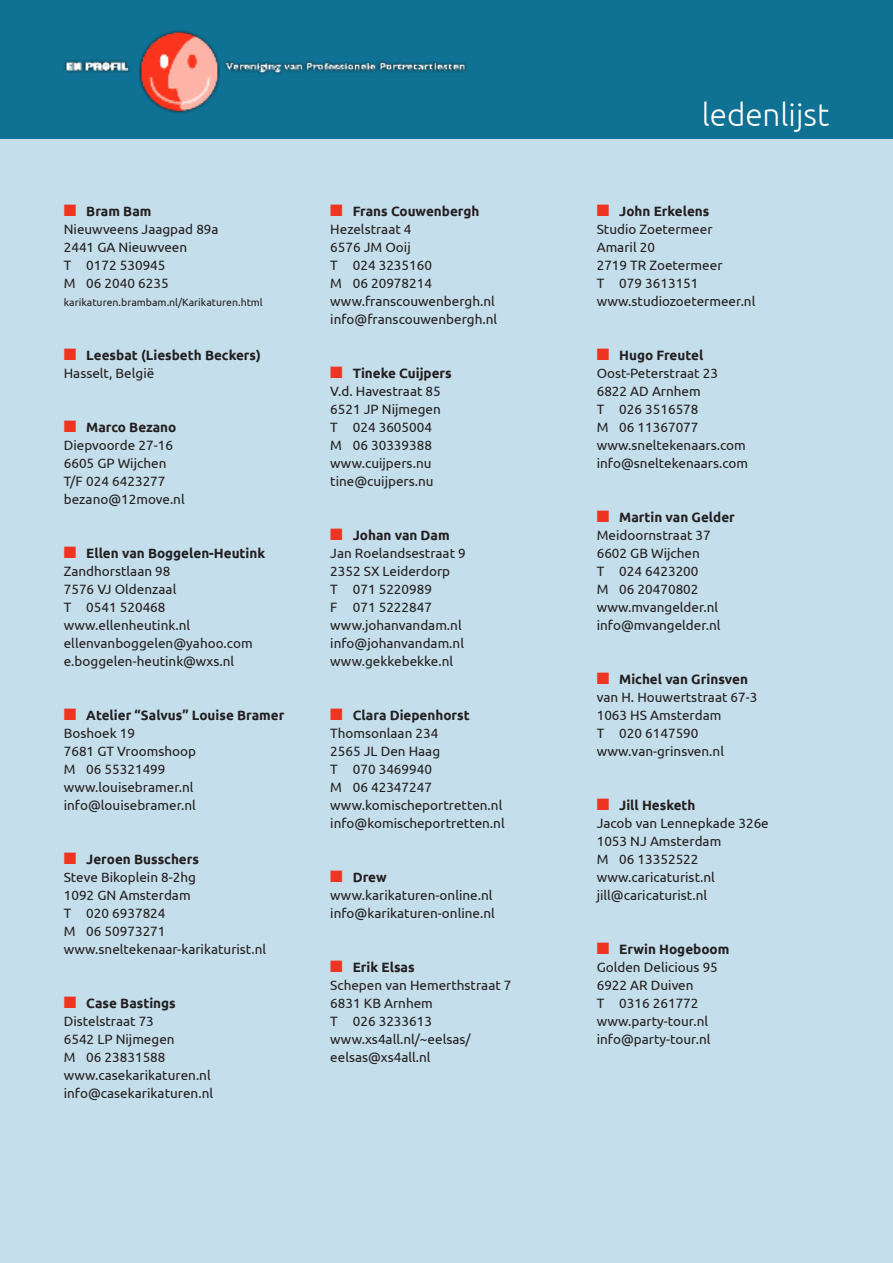
<style>
.page{position:relative;width:893px;height:1263px;background:#c5deeb}
.page>*{position:absolute;margin:0;border:0;box-sizing:border-box;transform-origin:0 0}
.t1{font:300 31.5px "Ubuntu";color:#fff}
.t2{font:13.5px "Ubuntu";color:#231f20}
.t3{font:700 13.5px "Ubuntu";color:#231f20}
.t4{font:10.5px "Ubuntu";color:#231f20}
.s1{color:#ef3522}
</style>
<div class="page">
<div style="left:0;top:0;width:893px;height:138px;background:#0f7193"></div>
<img style="left:64px;top:30px;width:403px;height:83px">
<p class="t3" style="left:64px;top:203px;width:89px"><span class="s1">■</span> Bram Bam</p>
<p class="t2" style="left:64px;top:221px;width:156px">Nieuwveens Jaagpad 89a</p>
<p class="t2" style="left:64px;top:239px;width:125px">2441 GA Nieuwveen</p>
<p class="t2" style="left:64px;top:257px;width:103px">T 0172 530945</p>
<p class="t2" style="left:64px;top:275px;width:106px">M 06 2040 6235</p>
<p class="t4" style="left:64px;top:296px;width:201px">karikaturen.brambam.nl/Karikaturen.html</p>
<p class="t3" style="left:64px;top:347px;width:199px"><span class="s1">■</span> Leesbat (Liesbeth Beckers)</p>
<p class="t2" style="left:64px;top:365px;width:92px">Hasselt, België</p>
<p class="t3" style="left:64px;top:419px;width:114px"><span class="s1">■</span> Marco Bezano</p>
<p class="t2" style="left:64px;top:437px;width:111px">Diepvoorde 27-16</p>
<p class="t2" style="left:64px;top:455px;width:104px">6605 GP Wijchen</p>
<p class="t2" style="left:64px;top:473px;width:103px">T/F 024 6423277</p>
<p class="t2" style="left:64px;top:491px;width:122px">bezano@12move.nl</p>
<p class="t3" style="left:64px;top:545px;width:203px"><span class="s1">■</span> Ellen van Boggelen-Heutink</p>
<p class="t2" style="left:64px;top:563px;width:108px">Zandhorstlaan 98</p>
<p class="t2" style="left:64px;top:581px;width:114px">7576 VJ Oldenzaal</p>
<p class="t2" style="left:64px;top:599px;width:103px">T 0541 520468</p>
<p class="t2" style="left:64px;top:617px;width:128px">www.ellenheutink.nl</p>
<p class="t2" style="left:64px;top:635px;width:190px">ellenvanboggelen@yahoo.com</p>
<p class="t2" style="left:64px;top:653px;width:172px">e.boggelen-heutink@wxs.nl</p>
<p class="t3" style="left:64px;top:707px;width:222px"><span class="s1">■</span> Atelier “Salvus” Louise Bramer</p>
<p class="t2" style="left:64px;top:725px;width:73px">Boshoek 19</p>
<p class="t2" style="left:64px;top:743px;width:134px">7681 GT Vroomshoop</p>
<p class="t2" style="left:64px;top:761px;width:103px">M 06 55321499</p>
<p class="t2" style="left:64px;top:779px;width:131px">www.louisebramer.nl</p>
<p class="t2" style="left:64px;top:797px;width:134px">info@louisebramer.nl</p>
<p class="t3" style="left:64px;top:851px;width:137px"><span class="s1">■</span> Jeroen Busschers</p>
<p class="t2" style="left:64px;top:869px;width:134px">Steve Bikoplein 8-2hg</p>
<p class="t2" style="left:64px;top:887px;width:128px">1092 GN Amsterdam</p>
<p class="t2" style="left:64px;top:905px;width:103px">T 020 6937824</p>
<p class="t2" style="left:64px;top:923px;width:103px">M 06 50973271</p>
<p class="t2" style="left:64px;top:941px;width:204px">www.sneltekenaar-karikaturist.nl</p>
<p class="t3" style="left:64px;top:995px;width:114px"><span class="s1">■</span> Case Bastings</p>
<p class="t2" style="left:64px;top:1013px;width:92px">Distelstraat 73</p>
<p class="t2" style="left:64px;top:1031px;width:112px">6542 LP Nijmegen</p>
<p class="t2" style="left:64px;top:1049px;width:103px">M 06 23831588</p>
<p class="t2" style="left:64px;top:1067px;width:148px">www.casekarikaturen.nl</p>
<p class="t2" style="left:64px;top:1085px;width:151px">info@casekarikaturen.nl</p>
<p class="t3" style="left:330px;top:203px;width:151px"><span class="s1">■</span> Frans Couwenbergh</p>
<p class="t2" style="left:330px;top:221px;width:83px">Hezelstraat 4</p>
<p class="t2" style="left:330px;top:239px;width:82px">6576 JM Ooij</p>
<p class="t2" style="left:330px;top:257px;width:103px">T 024 3235160</p>
<p class="t2" style="left:330px;top:275px;width:103px">M 06 20978214</p>
<p class="t2" style="left:330px;top:293px;width:166px">www.franscouwenbergh.nl</p>
<p class="t2" style="left:330px;top:311px;width:168px">info@franscouwenbergh.nl</p>
<p class="t3" style="left:330px;top:365px;width:123px"><span class="s1">■</span> Tineke Cuijpers</p>
<p class="t2" style="left:330px;top:383px;width:112px">V.d. Havestraat 85</p>
<p class="t2" style="left:330px;top:401px;width:112px">6521 JP Nijmegen</p>
<p class="t2" style="left:330px;top:419px;width:103px">T 024 3605004</p>
<p class="t2" style="left:330px;top:437px;width:103px">M 06 30339388</p>
<p class="t2" style="left:330px;top:455px;width:103px">www.cuijpers.nu</p>
<p class="t2" style="left:330px;top:473px;width:105px">tine@cuijpers.nu</p>
<p class="t3" style="left:330px;top:527px;width:121px"><span class="s1">■</span> Johan van Dam</p>
<p class="t2" style="left:330px;top:545px;width:137px">Jan Roelandsestraat 9</p>
<p class="t2" style="left:330px;top:563px;width:121px">2352 SX Leiderdorp</p>
<p class="t2" style="left:330px;top:581px;width:103px">T 071 5220989</p>
<p class="t2" style="left:330px;top:599px;width:103px">F 071 5222847</p>
<p class="t2" style="left:330px;top:617px;width:133px">www.johanvandam.nl</p>
<p class="t2" style="left:330px;top:635px;width:135px">info@johanvandam.nl</p>
<p class="t2" style="left:330px;top:653px;width:124px">www.gekkebekke.nl</p>
<p class="t3" style="left:330px;top:707px;width:141px"><span class="s1">■</span> Clara Diepenhorst</p>
<p class="t2" style="left:330px;top:725px;width:110px">Thomsonlaan 234</p>
<p class="t2" style="left:330px;top:743px;width:111px">2565 JL Den Haag</p>
<p class="t2" style="left:330px;top:761px;width:103px">T 070 3469940</p>
<p class="t2" style="left:330px;top:779px;width:103px">M 06 42347247</p>
<p class="t2" style="left:330px;top:797px;width:174px">www.komischeportretten.nl</p>
<p class="t2" style="left:330px;top:815px;width:176px">info@komischeportretten.nl</p>
<p class="t3" style="left:330px;top:869px;width:58px"><span class="s1">■</span> Drew</p>
<p class="t2" style="left:330px;top:887px;width:164px">www.karikaturen-online.nl</p>
<p class="t2" style="left:330px;top:905px;width:166px">info@karikaturen-online.nl</p>
<p class="t3" style="left:330px;top:959px;width:86px"><span class="s1">■</span> Erik Elsas</p>
<p class="t2" style="left:330px;top:977px;width:183px">Schepen van Hemerthstraat 7</p>
<p class="t2" style="left:330px;top:995px;width:104px">6831 KB Arnhem</p>
<p class="t2" style="left:330px;top:1013px;width:103px">T 026 3233613</p>
<p class="t2" style="left:330px;top:1031px;width:142px">www.xs4all.nl/~eelsas/</p>
<p class="t2" style="left:330px;top:1049px;width:102px">eelsas@xs4all.nl</p>
<p class="t1" style="left:702px;top:96px;width:129px">ledenlijst</p>
<p class="t3" style="left:597px;top:203px;width:114px"><span class="s1">■</span> John Erkelens</p>
<p class="t2" style="left:597px;top:221px;width:117px">Studio Zoetermeer</p>
<p class="t2" style="left:597px;top:239px;width:60px">Amaril 20</p>
<p class="t2" style="left:597px;top:257px;width:127px">2719 TR Zoetermeer</p>
<p class="t2" style="left:597px;top:275px;width:103px">T 079 3613151</p>
<p class="t2" style="left:597px;top:293px;width:160px">www.studiozoetermeer.nl</p>
<p class="t3" style="left:597px;top:347px;width:108px"><span class="s1">■</span> Hugo Freutel</p>
<p class="t2" style="left:597px;top:365px;width:123px">Oost-Peterstraat 23</p>
<p class="t2" style="left:597px;top:383px;width:106px">6822 AD Arnhem</p>
<p class="t2" style="left:597px;top:401px;width:103px">T 026 3516578</p>
<p class="t2" style="left:597px;top:419px;width:103px">M 06 11367077</p>
<p class="t2" style="left:597px;top:437px;width:150px">www.sneltekenaars.com</p>
<p class="t2" style="left:597px;top:455px;width:153px">info@sneltekenaars.com</p>
<p class="t3" style="left:597px;top:509px;width:140px"><span class="s1">■</span> Martin van Gelder</p>
<p class="t2" style="left:597px;top:527px;width:116px">Meidoornstraat 37</p>
<p class="t2" style="left:597px;top:545px;width:105px">6602 GB Wijchen</p>
<p class="t2" style="left:597px;top:563px;width:103px">T 024 6423200</p>
<p class="t2" style="left:597px;top:581px;width:103px">M 06 20470802</p>
<p class="t2" style="left:597px;top:599px;width:123px">www.mvangelder.nl</p>
<p class="t2" style="left:597px;top:617px;width:125px">info@mvangelder.nl</p>
<p class="t3" style="left:597px;top:671px;width:153px"><span class="s1">■</span> Michel van Grinsven</p>
<p class="t2" style="left:597px;top:689px;width:162px">van H. Houwertstraat 67-3</p>
<p class="t2" style="left:597px;top:707px;width:126px">1063 HS Amsterdam</p>
<p class="t2" style="left:597px;top:725px;width:103px">T 020 6147590</p>
<p class="t2" style="left:597px;top:743px;width:129px">www.van-grinsven.nl</p>
<p class="t3" style="left:597px;top:797px;width:100px"><span class="s1">■</span> Jill Hesketh</p>
<p class="t2" style="left:597px;top:815px;width:174px">Jacob van Lennepkade 326e</p>
<p class="t2" style="left:597px;top:833px;width:126px">1053 NJ Amsterdam</p>
<p class="t2" style="left:597px;top:851px;width:103px">M 06 13352522</p>
<p class="t2" style="left:597px;top:869px;width:120px">www.caricaturist.nl</p>
<p class="t2" style="left:597px;top:887px;width:112px">jill@caricaturist.nl</p>
<p class="t3" style="left:597px;top:941px;width:134px"><span class="s1">■</span> Erwin Hogeboom</p>
<p class="t2" style="left:597px;top:959px;width:123px">Golden Delicious 95</p>
<p class="t2" style="left:597px;top:977px;width:98px">6922 AR Duiven</p>
<p class="t2" style="left:597px;top:995px;width:103px">T 0316 261772</p>
<p class="t2" style="left:597px;top:1013px;width:113px">www.party-tour.nl</p>
<p class="t2" style="left:597px;top:1031px;width:115px">info@party-tour.nl</p>
</div>
